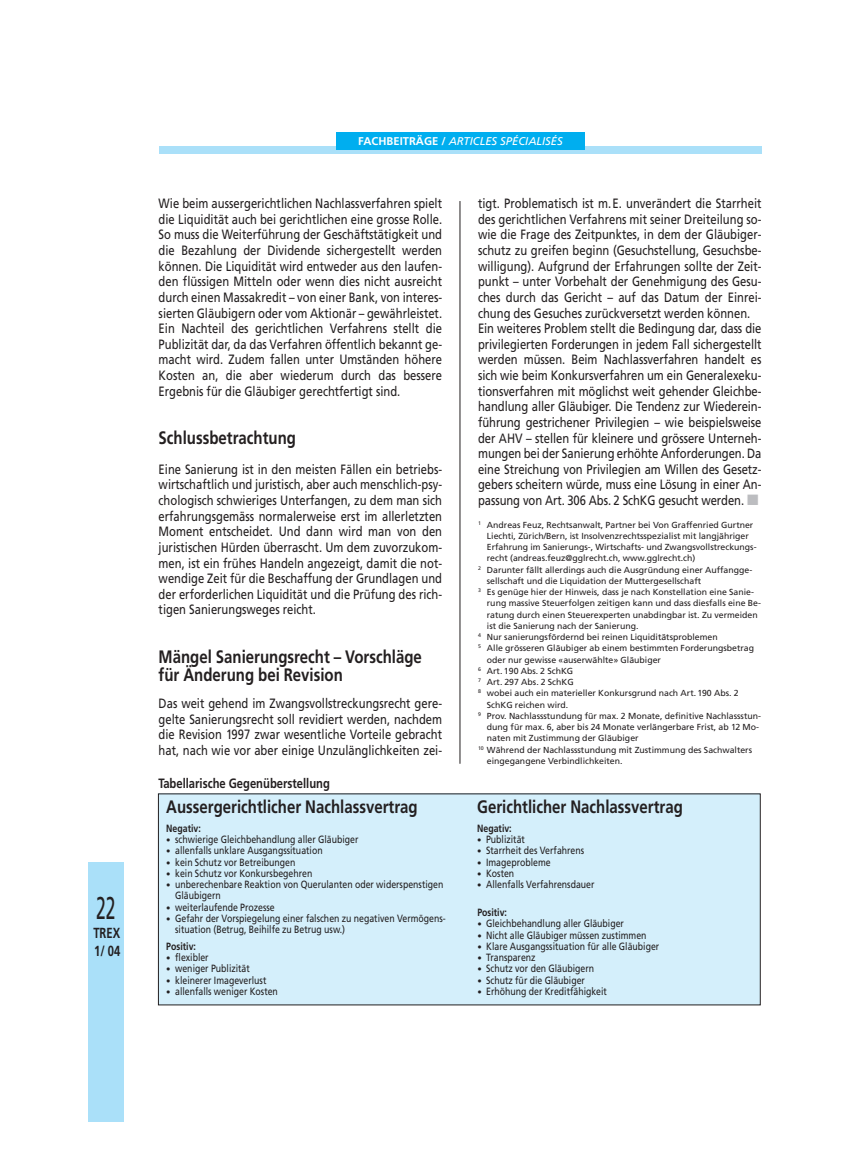
<style>
.page{position:relative;width:850px;height:1169px;background:#fff}
.page>*{position:absolute;margin:0;border:0;box-sizing:border-box;transform-origin:0 0}
.t1{font:31.5px "Frutiger";color:#231f20;scale:.56 1}
.t2{font:700 18px/17.5px "Frutiger";color:#231f20;scale:.83 1}
.t3{font:700 14.62px/17.4px "Frutiger";color:#231f20;scale:.77 1}
.t4{font:13.5px/15.6px "Frutiger";letter-spacing:-.005em;color:#231f20;text-align:justify;scale:.83 1}
.t5{font:700 13.5px "Frutiger";color:#231f20;scale:.83 1}
.t6{font:italic 11.25px "Frutiger";color:#fff}
.t7{font:10.5px/11.2px "Frutiger";color:#231f20;scale:.83 1}
.t8{font:700 10.5px "Frutiger";color:#231f20;scale:.83 1}
.t9{font:8.75px "Frutiger";color:#231f20}
.s1{font-weight:700;font-style:normal}
.s2{color:#bcbdc0}
.s3{font-size:8.75px}
</style>
<div class="page">
<div style="left:88px;top:862px;width:36px;height:259px;background:#aae0f9"></div>
<hr style="left:460px;top:201px;width:1px;height:563px;background:#231f20">
<div style="left:159px;top:146px;width:603px;height:7px;background:#aae0f9"></div>
<div style="left:336px;top:132px;width:248px;height:18px;background:#00aeef"></div>
<div style="left:158px;top:794px;width:602px;height:211px;background:#d4effb"></div>
<h1 class="t1" style="left:96px;top:895px;width:36px">22</h1>
<p class="t3" style="left:93px;top:925px;width:36px">TREX<br>1/ 04</p>
<p class="t6" style="left:358px;top:137px;width:206px"><span class="s1">FACHBEITRÄGE /</span> ARTICLES SPÉCIALISÉS</p>
<p class="t4" style="left:159px;top:197px;width:343px">Wie beim aussergerichtlichen Nachlassverfahren spielt die Liquidität auch bei gerichtlichen eine grosse Rolle.<br>So muss die Weiterführung der Geschäftstätigkeit und die Bezahlung der Dividende sichergestellt werden können. Die Liquidität wird entweder aus den laufen&shy;den flüssigen Mitteln oder wenn dies nicht ausreicht durch einen Massakredit – von einer Bank, von interes&shy;sierten Gläubigern oder vom Aktionär – gewährleistet.<br>Ein Nachteil des gerichtlichen Verfahrens stellt die Publizität dar, da das Verfahren öffentlich bekannt ge&shy;macht wird. Zudem fallen unter Umständen höhere Kosten an, die aber wiederum durch das bessere Ergebnis für die Gläubiger gerechtfertigt sind.</p>
<h2 class="t2" style="left:159px;top:431px;width:167px">Schlussbetrachtung</h2>
<p class="t4" style="left:159px;top:462px;width:343px">Eine Sanierung ist in den meisten Fällen ein betriebs&shy;wirtschaftlich und juristisch, aber auch menschlich-psy&shy;chologisch schwieriges Unterfangen, zu dem man sich erfahrungsgemäss normalerweise erst im allerletzten Moment entscheidet. Und dann wird man von den juristischen Hürden überrascht. Um dem zuvorzukom&shy;men, ist ein frühes Handeln angezeigt, damit die not&shy;wendige Zeit für die Beschaffung der Grundlagen und der erforderlichen Liquidität und die Prüfung des rich&shy;tigen Sanierungsweges reicht.</p>
<h2 class="t2" style="left:159px;top:649px;width:319px">Mängel Sanierungsrecht – Vorschläge für Änderung bei Revision</h2>
<p class="t4" style="left:159px;top:697px;width:343px">Das weit gehend im Zwangsvollstreckungsrecht gere&shy;gelte Sanierungsrecht soll revidiert werden, nachdem die Revision 1997 zwar wesentliche Vorteile gebracht hat, nach wie vor aber einige Unzulänglichkeiten zei-</p>
<p class="t5" style="left:158px;top:778px;width:208px">Tabellarische Gegenüberstellung</p>
<p class="t4" style="left:478px;top:197px;width:343px;text-align:left">tigt. Problematisch ist m.E. unverändert die Starrheit des gerichtlichen Verfahrens mit seiner Dreiteilung so&shy;wie die Frage des Zeitpunktes, in dem der Gläubiger&shy;schutz zu greifen beginn (Gesuchstellung, Gesuchsbe&shy;willigung). Aufgrund der Erfahrungen sollte der Zeit&shy;punkt – unter Vorbehalt der Genehmigung des Gesu&shy;ches durch das Gericht – auf das Datum der Einrei&shy;chung des Gesuches zurückversetzt werden können.<br>Ein weiteres Problem stellt die Bedingung dar, dass die privilegierten Forderungen in jedem Fall sichergestellt werden müssen. Beim Nachlassverfahren handelt es sich wie beim Konkursverfahren um ein Generalexeku&shy;tionsverfahren mit möglichst weit gehender Gleichbe&shy;handlung aller Gläubiger. Die Tendenz zur Wiederein&shy;führung gestrichener Privilegien – wie beispielsweise der AHV – stellen für kleinere und grössere Unterneh&shy;mungen bei der Sanierung erhöhte Anforderungen. Da eine Streichung von Privilegien am Willen des Gesetz&shy;gebers scheitern würde, muss eine Lösung in einer An&shy;passung von Art. 306 Abs. 2 SchKG gesucht werden. <span class="s2">■</span></p>
<p class="t9" style="left:478px;top:521px;width:277px"><sup>1</sup> Andreas Feuz, Rechtsanwalt, Partner bei Von Graffenried Gurtner</p>
<p class="t9" style="left:487px;top:532px;width:263px">Liechti, Zürich/Bern, ist Insolvenzrechtsspezialist mit langjähriger</p>
<p class="t9" style="left:487px;top:543px;width:271px">Erfahrung im Sanierungs-, Wirtschafts- und Zwangsvollstreckungs-</p>
<p class="t9" style="left:487px;top:555px;width:210px">recht (andreas.feuz@gglrecht.ch, www.gglrecht.ch)</p>
<p class="t9" style="left:478px;top:566px;width:276px"><sup>2</sup> Darunter fällt allerdings auch die Ausgründung einer Auffangge-</p>
<p class="t9" style="left:487px;top:577px;width:216px">sellschaft und die Liquidation der Muttergesellschaft</p>
<p class="t9" style="left:478px;top:588px;width:278px"><sup>3</sup> Es genüge hier der Hinweis, dass je nach Konstellation eine Sanie-</p>
<p class="t9" style="left:487px;top:600px;width:276px">rung massive Steuerfolgen zeitigen kann und dass diesfalls eine Be-</p>
<p class="t9" style="left:487px;top:611px;width:272px">ratung durch einen Steuerexperten unabdingbar ist. Zu vermeiden</p>
<p class="t9" style="left:487px;top:622px;width:153px">ist die Sanierung nach der Sanierung.</p>
<p class="t9" style="left:478px;top:633px;width:241px"><sup>4</sup> Nur sanierungsfördernd bei reinen Liquiditätsproblemen</p>
<p class="t9" style="left:478px;top:645px;width:277px"><sup>5</sup> Alle grösseren Gläubiger ab einem bestimmten Forderungsbetrag</p>
<p class="t9" style="left:487px;top:656px;width:176px">oder nur gewisse «auserwählte» Gläubiger</p>
<p class="t9" style="left:478px;top:667px;width:97px"><sup>6</sup> Art. 190 Abs. 2 SchKG</p>
<p class="t9" style="left:478px;top:678px;width:97px"><sup>7</sup> Art. 297 Abs. 2 SchKG</p>
<p class="t9" style="left:478px;top:690px;width:262px"><sup>8</sup> wobei auch ein materieller Konkursgrund nach Art. 190 Abs. 2</p>
<p class="t9" style="left:487px;top:701px;width:83px">SchKG reichen wird.</p>
<p class="t9" style="left:478px;top:712px;width:284px"><sup>9</sup> Prov. Nachlassstundung für max. 2 Monate, definitive Nachlassstun-</p>
<p class="t9" style="left:487px;top:723px;width:274px">dung für max. 6, aber bis 24 Monate verlängerbare Frist, ab 12 Mo-</p>
<p class="t9" style="left:487px;top:735px;width:153px">naten mit Zustimmung der Gläubiger</p>
<p class="t9" style="left:478px;top:746px;width:276px"><sup>10</sup> Während der Nachlassstundung mit Zustimmung des Sachwalters</p>
<p class="t9" style="left:487px;top:757px;width:137px">eingegangene Verbindlichkeiten.</p>
<h2 class="t2" style="left:166px;top:799px;width:304px">Aussergerichtlicher Nachlassvertrag</h2>
<h2 class="t2" style="left:477px;top:799px;width:249px">Gerichtlicher Nachlassvertrag</h2>
<p class="t8" style="left:166px;top:824px;width:43px">Negativ:</p>
<p class="t7" style="left:166px;top:835px;width:233px"><span class="s3">•</span> schwierige Gleichbehandlung aller Gläubiger</p>
<p class="t7" style="left:166px;top:846px;width:190px"><span class="s3">•</span> allenfalls unklare Ausgangssituation</p>
<p class="t7" style="left:166px;top:857px;width:157px"><span class="s3">•</span> kein Schutz vor Betreibungen</p>
<p class="t7" style="left:166px;top:868px;width:177px"><span class="s3">•</span> kein Schutz vor Konkursbegehren</p>
<p class="t7" style="left:175px;top:880px;width:325px;text-indent:-9px"><span class="s3">•</span> unberechenbare Reaktion von Querulanten oder widerspenstigen<br>Gläubigern</p>
<p class="t7" style="left:166px;top:902px;width:132px"><span class="s3">•</span> weiterlaufende Prozesse</p>
<p class="t7" style="left:175px;top:913px;width:328px;text-indent:-9px"><span class="s3">•</span> Gefahr der Vorspiegelung einer falschen zu negativen Vermögens&shy;situation (Betrug, Beihilfe zu Betrug usw.)</p>
<p class="t8" style="left:166px;top:942px;width:37px">Positiv:</p>
<p class="t7" style="left:166px;top:953px;width:53px"><span class="s3">•</span> flexibler</p>
<p class="t7" style="left:166px;top:964px;width:102px"><span class="s3">•</span> weniger Publizität</p>
<p class="t7" style="left:166px;top:975px;width:122px"><span class="s3">•</span> kleinerer Imageverlust</p>
<p class="t7" style="left:166px;top:986px;width:136px"><span class="s3">•</span> allenfalls weniger Kosten</p>
<p class="t8" style="left:477px;top:824px;width:43px">Negativ:</p>
<p class="t7" style="left:477px;top:835px;width:59px"><span class="s3">•</span> Publizität</p>
<p class="t7" style="left:477px;top:846px;width:130px"><span class="s3">•</span> Starrheit des Verfahrens</p>
<p class="t7" style="left:477px;top:857px;width:90px"><span class="s3">•</span> Imageprobleme</p>
<p class="t7" style="left:477px;top:868px;width:46px"><span class="s3">•</span> Kosten</p>
<p class="t7" style="left:477px;top:880px;width:143px"><span class="s3">•</span> Allenfalls Verfahrensdauer</p>
<p class="t8" style="left:477px;top:908px;width:37px">Positiv:</p>
<p class="t7" style="left:477px;top:919px;width:178px"><span class="s3">•</span> Gleichbehandlung aller Gläubiger</p>
<p class="t7" style="left:477px;top:930px;width:205px"><span class="s3">•</span> Nicht alle Gläubiger müssen zustimmen</p>
<p class="t7" style="left:477px;top:941px;width:221px"><span class="s3">•</span> Klare Ausgangssituation für alle Gläubiger</p>
<p class="t7" style="left:477px;top:953px;width:72px"><span class="s3">•</span> Transparenz</p>
<p class="t7" style="left:477px;top:964px;width:142px"><span class="s3">•</span> Schutz vor den Gläubigern</p>
<p class="t7" style="left:477px;top:975px;width:131px"><span class="s3">•</span> Schutz für die Gläubiger</p>
<p class="t7" style="left:477px;top:986px;width:158px"><span class="s3">•</span> Erhöhung der Kreditfähigkeit</p>
</div>
